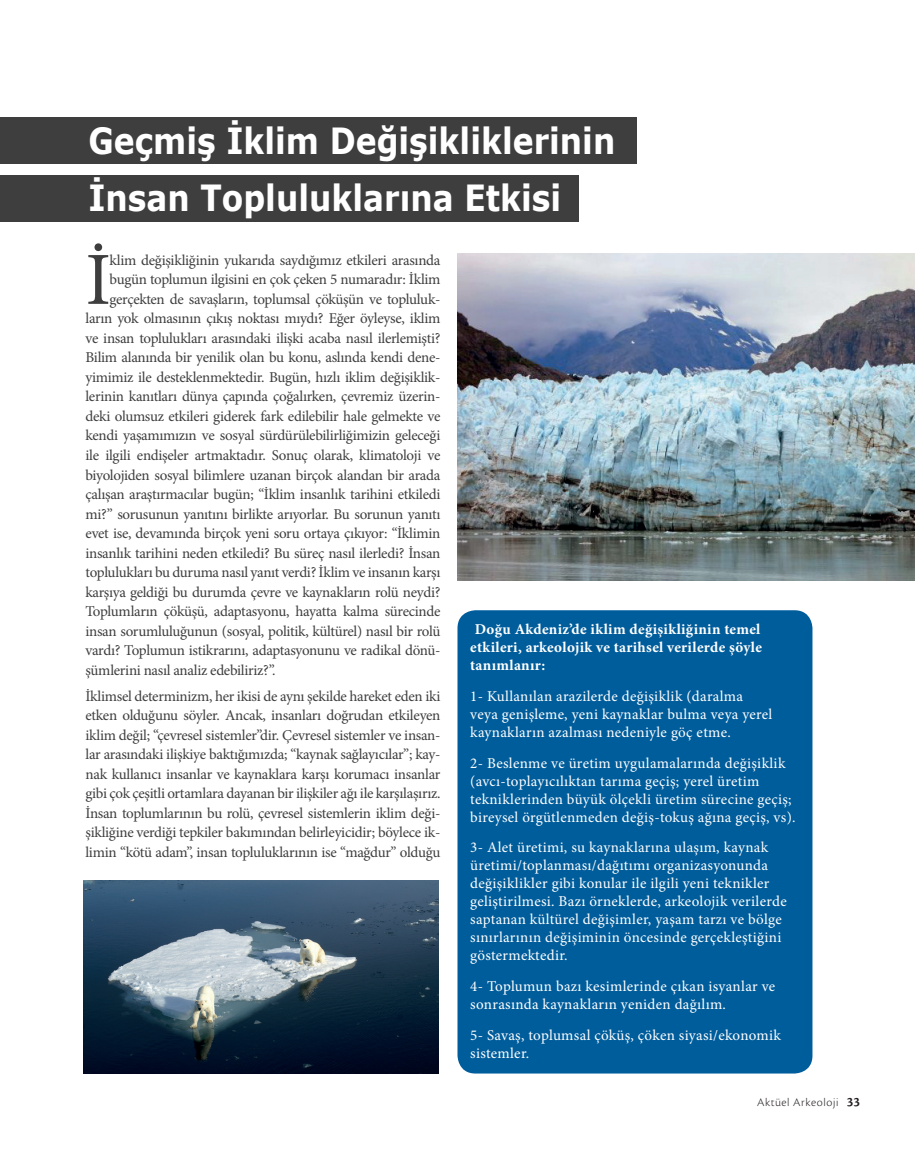
<style>
.page{position:relative;width:915px;height:1149px;background:#fff}
.page>*{position:absolute;margin:0;border:0;box-sizing:border-box;transform-origin:0 0}
.t1{font:75px "Minion Pro";color:#3e3e3f}
.t2{font:700 36px/57px "Verdana";color:#fff;scale:.87 1}
.t3{font:15px/19.5px "Minion Pro";letter-spacing:-.02em;color:#3e3e3f;text-align:justify}
.t4{font:15px/18px "Minion Pro";letter-spacing:.02em;color:#fff}
.t5{font:700 15px/18px "Minion Pro";letter-spacing:.02em;color:#fff;text-align:justify}
.t6{font:300 12px "Cronos Pro";letter-spacing:.045em;color:#231f20}
.s1{font-weight:600;font-size:13.5px}
</style>
<div class="page">
<div style="left:0;top:117px;width:636px;height:46px;background:#3e3e3f"></div>
<div style="left:0;top:175px;width:578px;height:46px;background:#3e3e3f"></div>
<img style="left:457px;top:254px;width:457px;height:326px">
<div style="left:457px;top:610px;width:355px;height:463px;background:#005d9c;border-radius:18px"></div>
<img style="left:84px;top:880px;width:355px;height:193px">
<h2 class="t2" style="left:88px;top:111px;width:607px">Geçmiş İklim Değişikliklerinin<br>İnsan Topluluklarına Etkisi</h2>
<h1 class="t1" style="left:85px;top:229px;width:27px">İ</h1>
<p class="t3" style="left:109px;top:250px;width:332px">klim değişikliğinin yukarıda saydığımız etkileri arasında</p>
<p class="t3" style="left:109px;top:270px;width:332px">bugün toplumun ilgisini en çok çeken 5 numaradır: İklim</p>
<p class="t3" style="left:109px;top:289px;width:332px">gerçekten de savaşların, toplumsal çöküşün ve topluluk-</p>
<p class="t3" style="left:85px;top:309px;width:356px">ların yok olmasının çıkış noktası mıydı? Eğer öyleyse, iklim</p>
<p class="t3" style="left:85px;top:328px;width:356px">ve insan toplulukları arasındaki ilişki acaba nasıl ilerlemişti?</p>
<p class="t3" style="left:85px;top:348px;width:356px">Bilim alanında bir yenilik olan bu konu, aslında kendi dene-</p>
<p class="t3" style="left:85px;top:367px;width:356px">yimimiz ile desteklenmektedir. Bugün, hızlı iklim değişiklik-</p>
<p class="t3" style="left:85px;top:387px;width:356px">lerinin kanıtları dünya çapında çoğalırken, çevremiz üzerin-</p>
<p class="t3" style="left:85px;top:406px;width:356px">deki olumsuz etkileri giderek fark edilebilir hale gelmekte ve</p>
<p class="t3" style="left:85px;top:426px;width:356px">kendi yaşamımızın ve sosyal sürdürülebilirliğimizin geleceği</p>
<p class="t3" style="left:85px;top:445px;width:356px">ile ilgili endişeler artmaktadır. Sonuç olarak, klimatoloji ve</p>
<p class="t3" style="left:85px;top:465px;width:356px">biyolojiden sosyal bilimlere uzanan birçok alandan bir arada</p>
<p class="t3" style="left:85px;top:484px;width:356px">çalışan araştırmacılar bugün; “İklim insanlık tarihini etkiledi</p>
<p class="t3" style="left:85px;top:504px;width:356px">mi?” sorusunun yanıtını birlikte arıyorlar. Bu sorunun yanıtı</p>
<p class="t3" style="left:85px;top:523px;width:356px">evet ise, devamında birçok yeni soru ortaya çıkıyor: “İklimin</p>
<p class="t3" style="left:85px;top:543px;width:356px">insanlık tarihini neden etkiledi? Bu süreç nasıl ilerledi? İnsan</p>
<p class="t3" style="left:85px;top:562px;width:356px">toplulukları bu duruma nasıl yanıt verdi? İklim ve insanın karşı</p>
<p class="t3" style="left:85px;top:582px;width:356px">karşıya geldiği bu durumda çevre ve kaynakların rolü neydi?</p>
<p class="t3" style="left:85px;top:601px;width:356px">Toplumların çöküşü, adaptasyonu, hayatta kalma sürecinde</p>
<p class="t3" style="left:85px;top:621px;width:356px">insan sorumluluğunun (sosyal, politik, kültürel) nasıl bir rolü</p>
<p class="t3" style="left:85px;top:640px;width:356px">vardı? Toplumun istikrarını, adaptasyonunu ve radikal dönü-</p>
<p class="t3" style="left:85px;top:660px;width:192px">şümlerini nasıl analiz edebiliriz?”.</p>
<p class="t3" style="left:85px;top:686px;width:356px">İklimsel determinizm, her ikisi de aynı şekilde hareket eden iki etken olduğunu söyler. Ancak, insanları doğrudan etkileyen iklim değil; “çevresel sistemler”dir. Çevresel sistemler ve insan&shy;lar arasındaki ilişkiye baktığımızda; “kaynak sağlayıcılar”; kay&shy;nak kullanıcı insanlar ve kaynaklara karşı korumacı insanlar gibi çok çeşitli ortamlara dayanan bir ilişkiler ağı ile karşılaşırız.<br>İnsan toplumlarının bu rolü, çevresel sistemlerin iklim deği&shy;şikliğine verdiği tepkiler bakımından belirleyicidir; böylece ik&shy;limin “kötü adam”, insan topluluklarının ise “mağdur” olduğu</p>
<p class="t5" style="left:470px;top:619px;width:293px;text-indent:4px">Doğu Akdeniz’de iklim değişikliğinin temel etkileri, arkeolojik ve tarihsel verilerde şöyle tanımlanır:</p>
<p class="t4" style="left:470px;top:686px;width:303px">1- Kullanılan arazilerde değişiklik (daralma veya genişleme, yeni kaynaklar bulma veya yerel kaynakların azalması nedeniyle göç etme.</p>
<p class="t4" style="left:470px;top:753px;width:327px">2- Beslenme ve üretim uygulamalarında değişiklik (avcı-toplayıcılıktan tarıma geçiş; yerel üretim tekniklerinden büyük ölçekli üretim sürecine geçiş; bireysel örgütlenmeden değiş-tokuş ağına geçiş, vs).</p>
<p class="t4" style="left:470px;top:838px;width:318px">3- Alet üretimi, su kaynaklarına ulaşım, kaynak üretimi/toplanması/dağıtımı organizasyonunda değişiklikler gibi konular ile ilgili yeni teknikler geliştirilmesi. Bazı örneklerde, arkeolojik verilerde saptanan kültürel değişimler, yaşam tarzı ve bölge sınırlarının değişiminin öncesinde gerçekleştiğini göstermektedir.</p>
<p class="t4" style="left:470px;top:977px;width:306px">4- Toplumun bazı kesimlerinde çıkan isyanlar ve sonrasında kaynakların yeniden dağılım.</p>
<p class="t4" style="left:470px;top:1025px;width:312px">5- Savaş, toplumsal çöküş, çöken siyasi/ekonomik sistemler.</p>
<p class="t6" style="left:757px;top:1095px;width:104px">Aktüel Arkeoloji <span class="s1">33</span></p>
</div>
